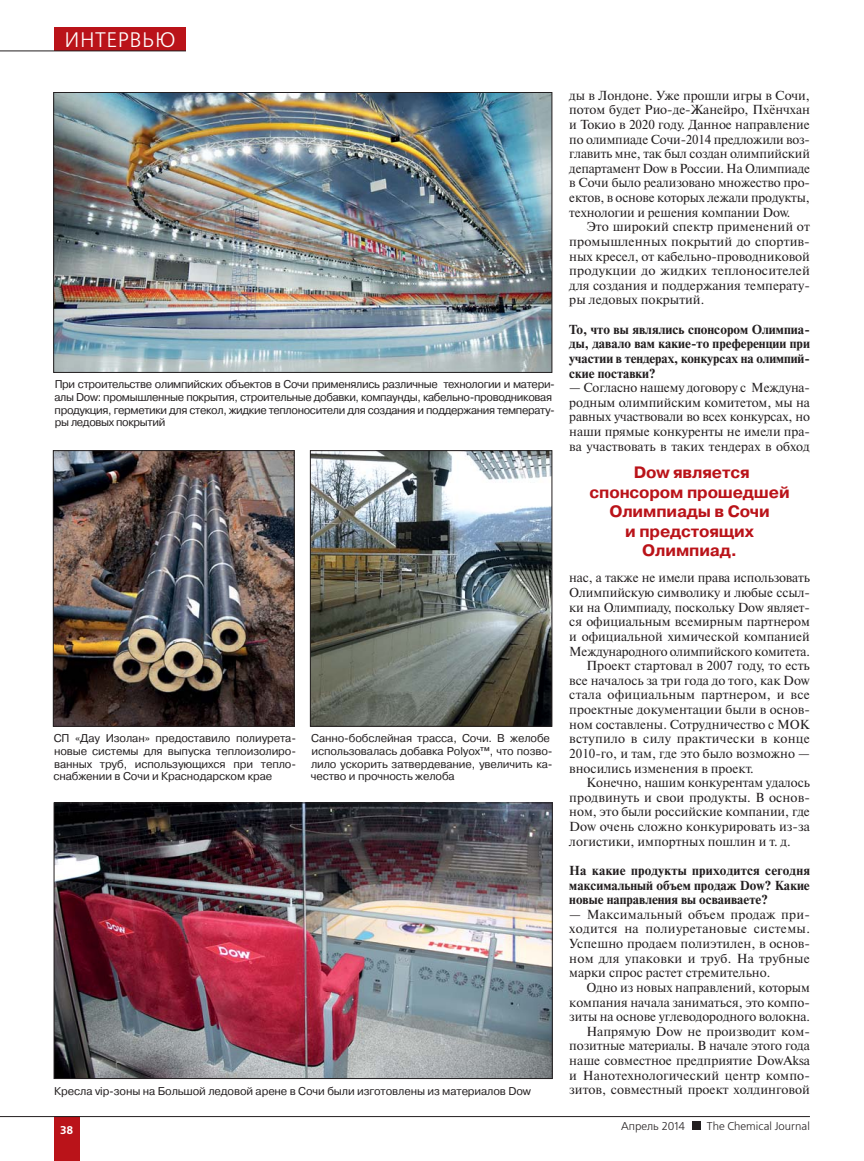
<style>
.page{position:relative;width:864px;height:1161px;background:#fff}
.page>*{position:absolute;margin:0;border:0;box-sizing:border-box;transform-origin:0 0}
.t1{font:21px "Free Set C";letter-spacing:.025em;color:#fff}
.t2{font:700 16.5px/19.5px "Pragmatica C";letter-spacing:-.01em;color:#ba1319;text-align:center}
.t3{font:13.05px/14.7px "Newton C";color:#231f20;text-align:justify}
.t4{font:700 13.05px/14.5px "Newton C";color:#231f20;text-align:justify}
.t5{font:13.05px "Newton C";letter-spacing:.02em;color:#231f20}
.t6{font:11.25px/12.8px "Pragmatica C";letter-spacing:-.03em;color:#231f20;text-align:justify}
.t7{font:11.25px/12.8px "Pragmatica C";letter-spacing:-.01em;color:#231f20}
.t8{font:11.25px "Free Set C";color:#231f20}
.t9{font:700 11.25px "Free Set C";color:#fff}
</style>
<div class="page">
<img style="left:312px;top:452px;width:238px;height:273px">
<div style="left:310px;top:450px;width:242px;height:277px;border:1px solid #231f20"></div>
<img style="left:55px;top:452px;width:237px;height:273px">
<div style="left:53px;top:450px;width:241px;height:277px;border:1px solid #231f20"></div>
<img style="left:55px;top:94px;width:495px;height:277px">
<div style="left:53px;top:92px;width:499px;height:281px;border:1px solid #231f20"></div>
<img style="left:56px;top:804px;width:494px;height:273px">
<div style="left:54px;top:802px;width:498px;height:277px;border:1px solid #231f20"></div>
<div style="left:54px;top:1116px;width:26px;height:45px;background:#ba1319"></div>
<hr style="left:0;top:1116px;width:54px;height:1px;background:#231f20">
<hr style="left:54px;top:1116px;width:755px;height:1px;background:#231f20">
<div style="left:691px;top:1121px;width:9px;height:9px;background:#231f20"></div>
<div style="left:54px;top:27px;width:132px;height:24px;background:#ba1319"></div>
<hr style="left:0;top:51px;width:54px;height:1px;background:#231f20">
<hr style="left:54px;top:51px;width:132px;height:1px;background:#231f20">
<h1 class="t1" style="left:64px;top:32px;width:112px">ИНТЕРВЬЮ</h1>
<p class="t6" style="left:54px;top:379px;width:502px;text-align:left">При строительстве олимпийских объектов в Сочи применялись различные технологии и матери&shy;алы Dow: промышленные покрытия, строительные добавки, компаунды, кабельно-проводниковая продукция, герметики для стекол, жидкие теплоносители для создания и поддержания температу&shy;ры ледовых покрытий</p>
<p class="t6" style="left:53px;top:733px;width:244px">СП «Дау Изолан» предоставило полиурета&shy;новые системы для выпуска теплоизолиро&shy;ванных труб, использующихся при тепло&shy;снабжении в Сочи и Краснодарском крае</p>
<p class="t7" style="left:311px;top:733px;width:243px">Санно-бобслейная трасса, Сочи. В желобе использовалась добавка Polyox™, что позво&shy;лило ускорить затвердевание, увеличить ка&shy;чество и прочность желоба</p>
<p class="t7" style="left:54px;top:1085px;width:478px">Кресла vip-зоны на Большой ледовой арене в Сочи были изготовлены из материалов Dow</p>
<p class="t3" style="left:569px;top:89px;width:242px">ды в Лондоне. Уже прошли игры в Сочи, потом будет Рио-де-Жанейро, Пхёнчхан и Токио в 2020 году. Данное направление по олимпиаде Сочи-2014 предложили воз&shy;главить мне, так был создан олимпийский департамент Dow в России. На Олимпиаде в Сочи было реализовано множество про&shy;ектов, в основе которых лежали продукты, технологии и решения компании Dow.</p>
<p class="t3" style="left:569px;top:221px;width:242px;text-indent:17px">Это широкий спектр применений от промышленных покрытий до спортив&shy;ных кресел, от кабельно-проводниковой продукции до жидких теплоносителей для создания и поддержания температу&shy;ры ледовых покрытий.</p>
<p class="t4" style="left:569px;top:323px;width:242px">То, что вы являлись спонсором Олимпиа&shy;ды, давало вам какие-то преференции при участии в тендерах, конкурсах на олимпий&shy;ские поставки?</p>
<p class="t3" style="left:569px;top:382px;width:242px">— Согласно нашему договору с Междуна&shy;родным олимпийским комитетом, мы на равных участвовали во всех конкурсах, но наши прямые конкуренты не имели пра&shy;ва участвовать в таких тендерах в обход</p>
<p class="t2" style="left:589px;top:464px;width:201px">Dow является спонсором прошедшей<br>Олимпиады в Сочи<br>и предстоящих<br>Олимпиад.</p>
<p class="t3" style="left:569px;top:572px;width:242px">нас, а также не имели права использовать</p>
<p class="t3" style="left:569px;top:586px;width:242px">Олимпийскую символику и любые ссыл-</p>
<p class="t3" style="left:569px;top:601px;width:242px">ки на Олимпиаду, поскольку Dow являет-</p>
<p class="t3" style="left:569px;top:616px;width:242px">ся официальным всемирным партнером</p>
<p class="t3" style="left:569px;top:630px;width:242px">и официальной химической компанией</p>
<p class="t3" style="left:569px;top:645px;width:242px">Международного олимпийского комитета.</p>
<p class="t3" style="left:586px;top:660px;width:225px">Проект стартовал в 2007 году, то есть</p>
<p class="t3" style="left:569px;top:674px;width:242px">все началось за три года до того, как Dow</p>
<p class="t5" style="left:569px;top:690px;width:242px">стала официальным партнером, и все</p>
<p class="t3" style="left:569px;top:703px;width:242px">проектные документации были в основ-</p>
<p class="t3" style="left:569px;top:718px;width:242px">ном составлены. Сотрудничество с МОК</p>
<p class="t3" style="left:569px;top:733px;width:242px">вступило в силу практически в конце</p>
<p class="t3" style="left:569px;top:747px;width:242px">2010-го, и там, где это было возможно —</p>
<p class="t3" style="left:569px;top:762px;width:186px">вносились изменения в проект.</p>
<p class="t3" style="left:586px;top:777px;width:225px">Конечно, нашим конкурентам удалось</p>
<p class="t3" style="left:569px;top:791px;width:242px">продвинуть и свои продукты. В основ-</p>
<p class="t3" style="left:569px;top:806px;width:242px">ном, это были российские компании, где</p>
<p class="t3" style="left:569px;top:820px;width:242px">Dow очень сложно конкурировать из-за</p>
<p class="t3" style="left:569px;top:835px;width:223px">логистики, импортных пошлин и т. д.</p>
<p class="t4" style="left:569px;top:864px;width:242px">На какие продукты приходится сегодня максимальный объем продаж Dow? Какие новые направления вы осваиваете?</p>
<p class="t3" style="left:569px;top:908px;width:242px">— Максимальный объем продаж при&shy;ходится на полиуретановые системы.<br>Успешно продаем полиэтилен, в основ&shy;ном для упаковки и труб. На трубные марки спрос растет стремительно.</p>
<p class="t3" style="left:569px;top:981px;width:242px;text-align:right">Одно из новых направлений, которым компания начала заниматься, это компо&shy;зиты на основе углеводородного волокна.<br>Напрямую Dow не производит ком&shy;позитные материалы. В начале этого года наше совместное предприятие DowAksa и Нанотехнологический центр компо&shy;зитов, совместный проект холдинговой</p>
<p class="t9" style="left:60px;top:1125px;width:15px">38</p>
<p class="t8" style="left:620px;top:1122px;width:66px">Апрель 2014</p>
<p class="t8" style="left:706px;top:1122px;width:104px">The Chemical Journal</p>
</div>
